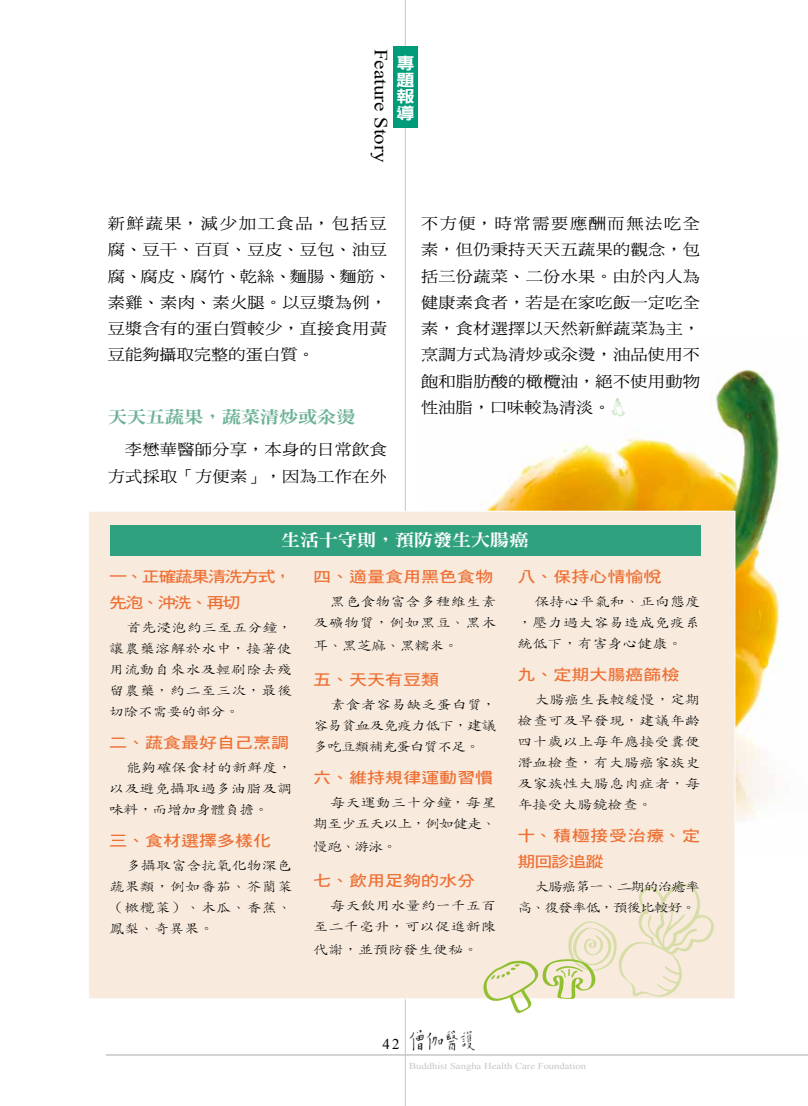
<style>
.page{position:relative;width:808px;height:1106px;background:#fff}
.page>*{position:absolute;margin:0;border:0;box-sizing:border-box;transform-origin:0 0}
.t1{font:18.45px "Times New Roman";color:#000;scale:1.14 1}
.t2{font:17.1px "DF Ming Std W9";letter-spacing:-.025em;color:#6db297;scale:1.14 1}
.t3{font:17.1px "DF Ming Std W9";letter-spacing:-.025em;color:#fff;scale:1.14 1}
.t4{font:16.5px/16.5px "DF Hei Std W9";color:#fff;text-align:justify;scale:1.14 1}
.t5{font:15.6px/26.2px "DF Ming Std W5";letter-spacing:.015em;color:#000;scale:1.11 1}
.t6{font:15.3px "DF Hei Std W7";color:#ee7034;scale:1.18 1}
.t7{font:15.3px/26.4px "DF Hei Std W7";letter-spacing:-.08em;color:#ee7034;scale:1.18 1}
.t8{font:15.3px/26.4px "DF Hei Std W7";letter-spacing:.035em;color:#ee7034;scale:1.18 1}
.t9{font:14.85px "Times New Roman";color:#000}
.t10{font:12.75px/21px "DF Kai Shu Std W3";letter-spacing:.01em;color:#000;text-align:justify;scale:1.18 1}
.t11{font:12.75px/21px "DF Kai Shu Std W3";letter-spacing:-.085em;color:#000;scale:1.18 1}
.t12{font:12.75px/21px "DF Kai Shu Std W3";letter-spacing:-.065em;color:#000;text-align:right;scale:1.18 1}
.t13{font:9px "Times New Roman";color:#c6c6c6;scale:1.18 1}
</style>
<div class="page">
<img style="left:409px;top:1030px;width:65px;height:20px">
<hr style="left:106px;top:1054px;width:702px;height:1px;background:#c6c6c6">
<hr style="left:405px;top:0;width:1px;height:1106px;background:#c6c6c6">
<div style="left:393px;top:46px;width:24px;height:82px;background:#009c79"></div>
<img style="left:483px;top:369px;width:299px;height:454px">
<div style="left:89px;top:511px;width:646px;height:488px;background:#f8ebde"></div>
<svg style="left:610px;top:398px;width:15px;height:19px"></svg>
<div style="left:110px;top:525px;width:590px;height:30px;background:#30a17f"></div>
<svg style="left:482px;top:883px;width:233px;height:130px;background:#f2ead6"></svg>
<h1 class="t1" style="left:394px;top:49px;width:101px;rotate:90deg">Feature Story</h1>
<p class="t4" style="left:396px;top:55px;width:17px">專題報導</p>
<p class="t5" style="left:108px;top:210px;width:257px">新鮮蔬果，減少加工食品，包括豆腐、豆干、百頁、豆皮、豆包、油豆腐、腐皮、腐竹、乾絲、麵腸、麵筋、素雞、素肉、素火腿。以豆漿為例，豆漿含有的蛋白質較少，直接食用黃豆能夠攝取完整的蛋白質。</p>
<h2 class="t2" style="left:108px;top:407px;width:219px">天天五蔬果，蔬菜清炒或汆燙</h2>
<p class="t5" style="left:108px;top:436px;width:253px;text-align:right">李懋華醫師分享，本身的日常飲食方式採取「方便素」，因為工作在外</p>
<p class="t5" style="left:421px;top:210px;width:253px;text-align:justify">不方便，時常需要應酬而無法吃全素，但仍秉持天天五蔬果的觀念，包括三份蔬菜、二份水果。由於內人為健康素食者，若是在家吃飯一定吃全素，食材選擇以天然新鮮蔬菜為主，烹調方式為清炒或汆燙，油品使用不飽和脂肪酸的橄欖油，絕不使用動物性油脂，口味較為清淡。</p>
<h2 class="t3" style="left:281px;top:531px;width:219px">生活十守則，預防發生大腸癌</h2>
<p class="t7" style="left:109px;top:563px;width:156px">一、正確蔬果清洗方式，先泡、沖洗、再切</p>
<p class="t10" style="left:109px;top:617px;width:156px;text-indent:17px">首先浸泡約三至五分鐘，讓農藥溶解於水中，接著使用流動自來水及輕刷除去殘留農藥，約二至三次，最後切除不需要的部分。</p>
<p class="t6" style="left:109px;top:734px;width:154px">二、蔬食最好自己烹調</p>
<p class="t10" style="left:109px;top:756px;width:156px;text-indent:17px">能夠確保食材的新鮮度，以及避免攝取過多油脂及調味料，而增加身體負擔。</p>
<p class="t6" style="left:109px;top:832px;width:139px">三、食材選擇多樣化</p>
<p class="t10" style="left:109px;top:854px;width:156px;text-indent:17px">多攝取富含抗氧化物深色蔬果類，例如番茄、芥蘭菜（橄欖菜）、木瓜、香蕉、鳳梨、奇異果。</p>
<p class="t6" style="left:517px;top:568px;width:124px">八、保持心情愉悅</p>
<p class="t10" style="left:517px;top:590px;width:156px;text-indent:17px">保持心平氣和、正向態度，壓力過大容易造成免疫系統低下，有害身心健康。</p>
<p class="t6" style="left:517px;top:666px;width:139px">九、定期大腸癌篩檢</p>
<p class="t10" style="left:517px;top:688px;width:156px;text-indent:17px">大腸癌生長較緩慢，定期檢查可及早發現，建議年齡四十歲以上每年應接受糞便潛血檢查，有大腸癌家族史及家族性大腸息肉症者，每年接受大腸鏡檢查。</p>
<p class="t8" style="left:517px;top:821px;width:156px">十、積極接受治療、定期回診追蹤</p>
<p class="t11" style="left:517px;top:875px;width:156px;text-indent:17px">大腸癌第一、二期的治癒率高、復發率低，預後比較好。</p>
<p class="t6" style="left:313px;top:568px;width:154px">四、適量食用黑色食物</p>
<p class="t10" style="left:313px;top:590px;width:156px;text-align:right">黑色食物富含多種維生素及礦物質，例如黑豆、黑木</p>
<p class="t10" style="left:313px;top:634px;width:125px">耳、黑芝麻、黑糯米。</p>
<p class="t6" style="left:313px;top:671px;width:108px">五、天天有豆類</p>
<p class="t10" style="left:313px;top:693px;width:156px;text-indent:17px">素食者容易缺乏蛋白質，容易貧血及免疫力低下，建議多吃豆類補充蛋白質不足。</p>
<p class="t6" style="left:313px;top:769px;width:154px">六、維持規律運動習慣</p>
<p class="t12" style="left:313px;top:791px;width:156px">每天運動三十分鐘，每星期至少五天以上，例如健走、</p>
<p class="t10" style="left:313px;top:835px;width:73px">慢跑、游泳。</p>
<p class="t6" style="left:313px;top:872px;width:139px">七、飲用足夠的水分</p>
<p class="t10" style="left:313px;top:895px;width:156px;text-align:right">每天飲用水量約一千五百至二千毫升，可以促進新陳</p>
<p class="t10" style="left:313px;top:938px;width:141px">代謝，並預防發生便秘。</p>
<p class="t9" style="left:382px;top:1034px;width:19px">42</p>
<p class="t13" style="left:409px;top:1059px;width:152px">Buddhist Sangha Health Care Foundation</p>
</div>
